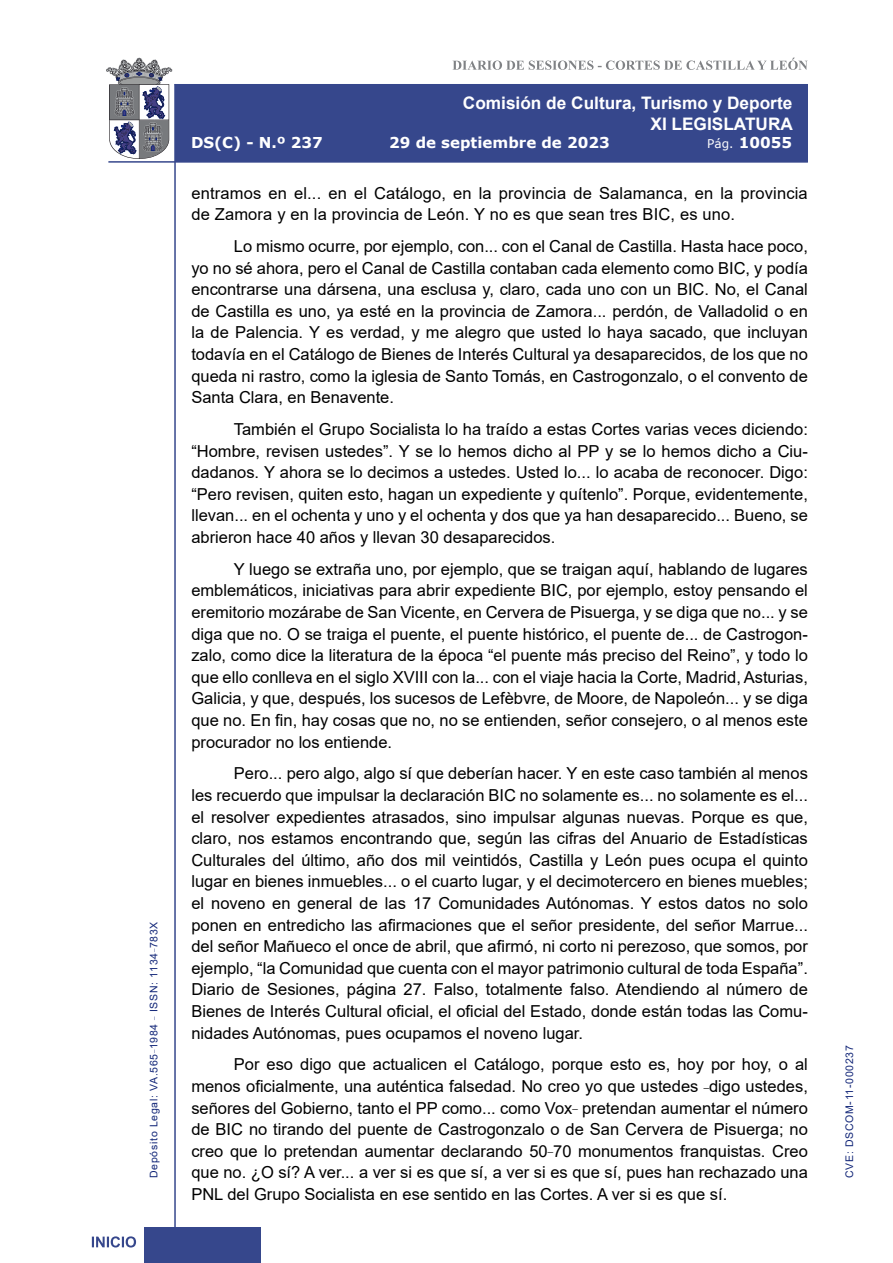
<style>
.page{position:relative;width:893px;height:1263px;background:#fff}
.page>*{position:absolute;margin:0;border:0;box-sizing:border-box;transform-origin:0 0}
.t1{font:700 17.25px/20.7px "Arial";color:#fff;text-align:right}
.t2{font:16.5px/21.6px "Arial";color:#000;text-align:justify}
.t3{font:700 15px "Verdana";color:#fff}
.t4{font:10.5px "Arial";letter-spacing:.065em;color:#122678}
.s1{font-weight:400;font-size:12px}
</style>
<div class="page">
<svg style="left:452px;top:58px;width:356px;height:12px"></svg>
<hr style="left:174px;top:84px;width:2px;height:1179px;background:#36478c">
<div style="left:144px;top:1227px;width:117px;height:36px;background:#36478c"></div>
<div style="left:175px;top:84px;width:633px;height:78px;background:#36478c"></div>
<hr style="left:108px;top:161px;width:700px;height:2px;background:#36478c">
<svg style="left:92px;top:1236px;width:44px;height:11px"></svg>
<svg style="left:106px;top:58px;width:66px;height:101px"></svg>
<p class="t4" style="left:146px;top:1178px;width:258px;rotate:-90deg">Depósito Legal: VA.565<sup>_</sup>1984 <sup>_</sup> ISSN: 1134<sup>_</sup>783X</p>
<p class="t1" style="left:463px;top:93px;width:332px">Comisión de Cultura, Turismo y Deporte<br>XI LEGISLATURA</p>
<p class="t3" style="left:191px;top:132px;width:133px">DS(C) - N.º 237</p>
<p class="t3" style="left:389px;top:132px;width:222px">29 de septiembre de 2023</p>
<p class="t3" style="left:707px;top:132px;width:86px"><span class="s1">Pág.</span> 10055</p>
<p class="t2" style="left:191px;top:183px;width:618px;line-height:21px">entramos en el... en el Catálogo, en la provincia de Salamanca, en la provincia de Zamora y en la provincia de León. Y no es que sean tres BIC, es uno.</p>
<p class="t2" style="left:191px;top:235px;width:618px;text-indent:43px">Lo mismo ocurre, por ejemplo, con... con el Canal de Castilla. Hasta hace poco, yo no sé ahora, pero el Canal de Castilla contaban cada elemento como BIC, y podía encontrarse una dársena, una esclusa y, claro, cada uno con un BIC. No, el Canal de Castilla es uno, ya esté en la provincia de Zamora... perdón, de Valladolid o en la de Palencia. Y es verdad, y me alegro que usted lo haya sacado, que incluyan todavía en el Catálogo de Bienes de Interés Cultural ya desaparecidos, de los que no queda ni rastro, como la iglesia de Santo Tomás, en Castrogonzalo, o el convento de Santa Clara, en Benavente.</p>
<p class="t2" style="left:191px;top:418px;width:618px;text-indent:43px">También el Grupo Socialista lo ha traído a estas Cortes varias veces diciendo: “Hombre, revisen ustedes”. Y se lo hemos dicho al PP y se lo hemos dicho a Ciu&shy;dadanos. Y ahora se lo decimos a ustedes. Usted lo... lo acaba de reconocer. Digo: “Pero revisen, quiten esto, hagan un expediente y quítenlo”. Porque, evidentemente, llevan... en el ochenta y uno y el ochenta y dos que ya han desaparecido... Bueno, se abrieron hace 40 años y llevan 30 desaparecidos.</p>
<p class="t2" style="left:191px;top:558px;width:618px;text-indent:43px">Y luego se extraña uno, por ejemplo, que se traigan aquí, hablando de lugares emblemáticos, iniciativas para abrir expediente BIC, por ejemplo, estoy pensando el eremitorio mozárabe de San Vicente, en Cervera de Pisuerga, y se diga que no... y se diga que no. O se traiga el puente, el puente histórico, el puente de... de Castrogon&shy;zalo, como dice la literatura de la época “el puente más preciso del Reino”, y todo lo que ello conlleva en el siglo XVIII con la... con el viaje hacia la Corte, Madrid, Asturias, Galicia, y que, después, los sucesos de Lefèbvre, de Moore, de Napoleón... y se diga que no. En fin, hay cosas que no, no se entienden, señor consejero, o al menos este procurador no los entiende.</p>
<p class="t2" style="left:191px;top:763px;width:618px;text-indent:43px">Pero... pero algo, algo sí que deberían hacer. Y en este caso también al menos les recuerdo que impulsar la declaración BIC no solamente es... no solamente es el... el resolver expedientes atrasados, sino impulsar algunas nuevas. Porque es que, claro, nos estamos encontrando que, según las cifras del Anuario de Estadísticas Culturales del último, año dos mil veintidós, Castilla y León pues ocupa el quinto lugar en bienes inmuebles... o el cuarto lugar, y el decimotercero en bienes muebles; el noveno en general de las 17 Comunidades Autónomas. Y estos datos no solo ponen en entredicho las afirmaciones que el señor presidente, del señor Marrue... del señor Mañueco el once de abril, que afirmó, ni corto ni perezoso, que somos, por ejemplo, “la Comunidad que cuenta con el mayor patrimonio cultural de toda España”.<br>Diario de Sesiones, página 27. Falso, totalmente falso. Atendiendo al número de Bienes de Interés Cultural oficial, el oficial del Estado, donde están todas las Comu&shy;nidades Autónomas, pues ocupamos el noveno lugar.</p>
<p class="t2" style="left:191px;top:1054px;width:618px;text-indent:43px">Por eso digo que actualicen el Catálogo, porque esto es, hoy por hoy, o al menos oficialmente, una auténtica falsedad. No creo yo que ustedes <sup>_</sup>digo ustedes, señores del Gobierno, tanto el PP como... como Vox<sup>_</sup> pretendan aumentar el número de BIC no tirando del puente de Castrogonzalo o de San Cervera de Pisuerga; no creo que lo pretendan aumentar declarando 50<sup>_</sup>70 monumentos franquistas. Creo que no. ¿O sí? A ver... a ver si es que sí, a ver si es que sí, pues han rechazado una PNL del Grupo Socialista en ese sentido en las Cortes. A ver si es que sí.</p>
<p class="t4" style="left:842px;top:1178px;width:134px;rotate:-90deg">CVE: DSCOM-11-000237</p>
</div>
